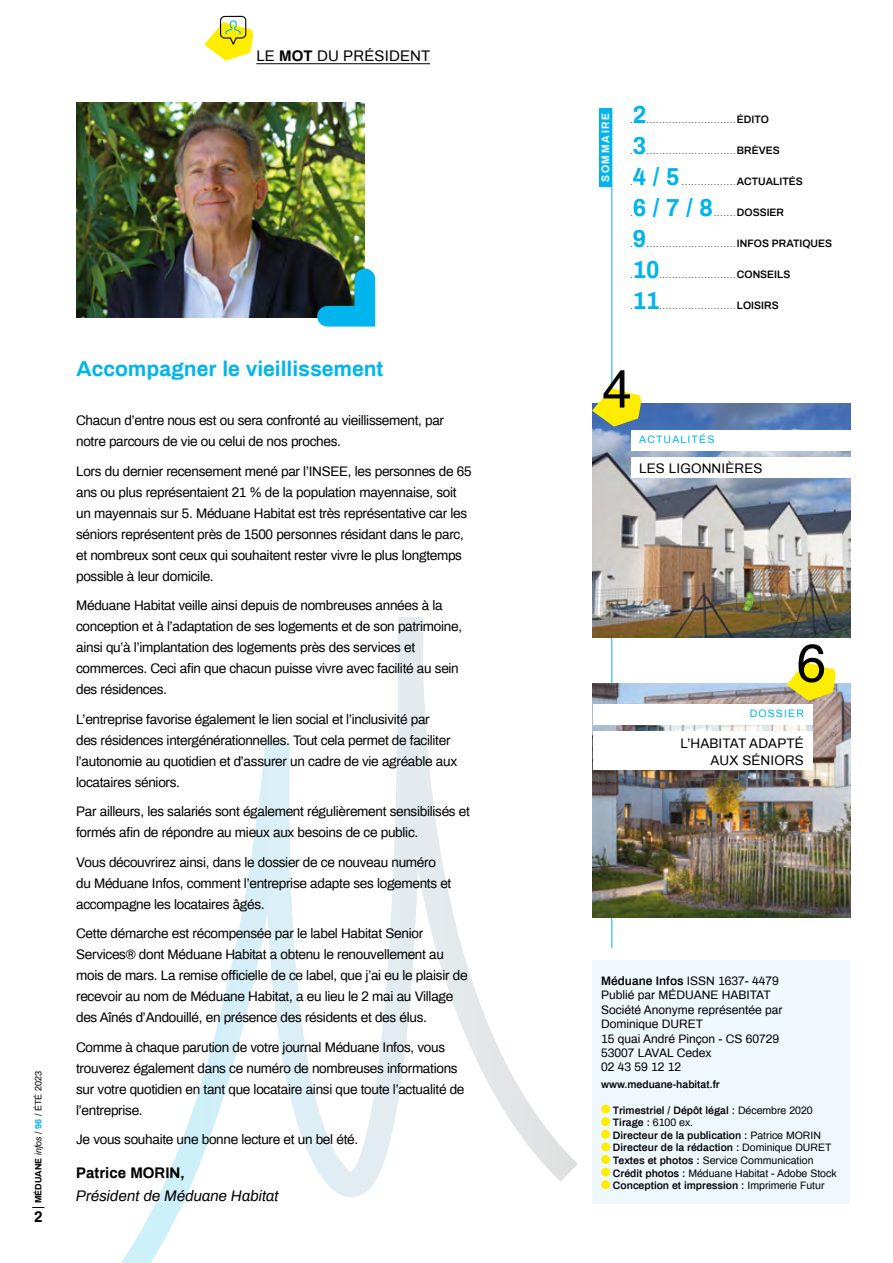
<style>
.page{position:relative;width:893px;height:1263px;background:#fff}
.page>*{position:absolute;margin:0;border:0;box-sizing:border-box;transform-origin:0 0}
.t1{font:53.25px "Helvetica";color:#000}
.t2{font:700 24px "Archivo";color:#00b5ed}
.t3{font:700 21px "Archivo";color:#00b5ed}
.t4{font:italic 15px "Archivo";color:#000}
.t5{font:15px "Archivo";letter-spacing:.01em;color:#000}
.t6{font:700 15px "Archivo";color:#000}
.t7{font:13.5px/21px "Archivo";letter-spacing:-.02em;color:#000}
.t8{font:13.5px/16.2px "Archivo";letter-spacing:.01em;color:#000;text-align:right}
.t9{font:12px/14.4px "Archivo";color:#000}
.t10{font:600 10.5px/12.6px "Archivo";color:#000}
.t11{font:10.5px "Archivo";letter-spacing:.11em;color:#00b5ed}
.t12{font:700 10.5px "Archivo";letter-spacing:.16em;color:#fff}
.t13{font:9px "Archivo";color:#000}
.t14{font:7.5px "Archivo";color:#000}
.s1{font-weight:700}
.s2{font-style:italic}
.s3{font-weight:700;color:#00b5ed}
.s4{font-weight:600;font-size:10.5px}
.s5{font-weight:600}
.s6{font-weight:400}
</style>
<div class="page">
<hr style="left:611px;top:108px;width:1px;height:840px;background:#00b5ed">
<svg style="left:121px;top:617px;width:457px;height:646px"></svg>
<div style="left:593px;top:960px;width:257px;height:243px;background:#eff8fe"></div>
<div style="left:601px;top:1104px;width:9px;height:9px;background:#ffed00;border-radius:50%"></div>
<div style="left:601px;top:1117px;width:9px;height:9px;background:#ffed00;border-radius:50%"></div>
<div style="left:601px;top:1130px;width:9px;height:9px;background:#ffed00;border-radius:50%"></div>
<div style="left:601px;top:1142px;width:9px;height:9px;background:#ffed00;border-radius:50%"></div>
<div style="left:601px;top:1155px;width:9px;height:9px;background:#ffed00;border-radius:50%"></div>
<div style="left:601px;top:1167px;width:9px;height:9px;background:#ffed00;border-radius:50%"></div>
<div style="left:601px;top:1180px;width:9px;height:9px;background:#ffed00;border-radius:50%"></div>
<img style="left:593px;top:403px;width:257px;height:234px">
<img style="left:593px;top:684px;width:257px;height:234px">
<img style="left:76px;top:102px;width:288px;height:215px">
<hr style="left:256px;top:63px;width:174px;height:1px;background:#000">
<svg style="left:204px;top:15px;width:49px;height:46px"></svg>
<svg style="left:592px;top:388px;width:53px;height:39px"></svg>
<svg style="left:786px;top:662px;width:53px;height:39px"></svg>
<div style="left:631px;top:430px;width:219px;height:20px;background:#fff"></div>
<div style="left:593px;top:704px;width:219px;height:20px;background:#fff"></div>
<div style="left:631px;top:457px;width:219px;height:20px;background:#fff"></div>
<div style="left:593px;top:731px;width:219px;height:39px;background:#fff"></div>
<svg style="left:307px;top:258px;width:69px;height:69px;background:#256f7d"></svg>
<div style="left:600px;top:108px;width:12px;height:79px;background:#00b5ed"></div>
<svg style="left:32px;top:1207px;width:12px;height:1px"></svg>
<p class="t5" style="left:256px;top:45px;width:175px">LE <span class="s1">MOT</span> DU PRÉSIDENT</p>
<p class="t13" style="left:32px;top:1203px;width:134px;rotate:-90deg"><span class="s1">MÉDUANE</span> <span class="s2">infos</span> / <span class="s3">96</span> / ÉTÉ 2023</p>
<p class="t6" style="left:34px;top:1206px;width:10px">2</p>
<h3 class="t3" style="left:77px;top:353px;width:308px">Accompagner le vieillissement</h3>
<p class="t7" style="left:76px;top:409px;width:369px">Chacun d’entre nous est ou sera confronté au vieillissement, par notre parcours de vie ou celui de nos proches.</p>
<p class="t7" style="left:76px;top:460px;width:397px">Lors du dernier recensement mené par l’INSEE, les personnes de 65 ans ou plus représentaient 21 % de la population mayennaise, soit un mayennais sur 5. Méduane Habitat est très représentative car les séniors représentent près de 1500 personnes résidant dans le parc, et nombreux sont ceux qui souhaitent rester vivre le plus longtemps possible à leur domicile.</p>
<p class="t7" style="left:76px;top:594px;width:387px">Méduane Habitat veille ainsi depuis de nombreuses années à la conception et à l’adaptation de ses logements et de son patrimoine, ainsi qu’à l’implantation des logements près des services et commerces. Ceci afin que chacun puisse vivre avec facilité au sein des résidences.</p>
<p class="t7" style="left:76px;top:708px;width:382px">L’entreprise favorise également le lien social et l’inclusivité par<br>des résidences intergénérationnelles. Tout cela permet de faciliter l’autonomie au quotidien et d’assurer un cadre de vie agréable aux locataires séniors.</p>
<p class="t7" style="left:76px;top:800px;width:395px">Par ailleurs, les salariés sont également régulièrement sensibilisés et formés afin de répondre au mieux aux besoins de ce public.</p>
<p class="t7" style="left:76px;top:851px;width:377px">Vous découvrirez ainsi, dans le dossier de ce nouveau numéro du Méduane Infos, comment l’entreprise adapte ses logements et accompagne les locataires âgés.</p>
<p class="t7" style="left:76px;top:922px;width:393px">Cette démarche est récompensée par le label Habitat Senior Services® dont Méduane Habitat a obtenu le renouvellement au mois de mars. La remise officielle de ce label, que j’ai eu le plaisir de recevoir au nom de Méduane Habitat, a eu lieu le 2 mai au Village des Aînés d’Andouillé, en présence des résidents et des élus.</p>
<p class="t7" style="left:76px;top:1036px;width:390px">Comme à chaque parution de votre journal Méduane Infos, vous trouverez également dans ce numéro de nombreuses informations sur votre quotidien en tant que locataire ainsi que toute l’actualité de l’entreprise.</p>
<p class="t7" style="left:76px;top:1128px;width:283px">Je vous souhaite une bonne lecture et un bel été.</p>
<p class="t6" style="left:76px;top:1162px;width:110px">Patrice MORIN,</p>
<p class="t4" style="left:76px;top:1185px;width:204px">Président de Méduane Habitat</p>
<p class="t12" style="left:598px;top:182px;width:71px;rotate:-90deg">SOMMAIRE</p>
<h2 class="t2" style="left:633px;top:97px;width:15px">2</h2>
<p class="t14" style="left:647px;top:115px;width:124px">............................<span class="s4">ÉDITO</span></p>
<p class="t14" style="left:631px;top:115px;width:4px">.</p>
<h2 class="t2" style="left:633px;top:128px;width:15px">3</h2>
<p class="t14" style="left:647px;top:146px;width:135px">............................<span class="s4">BRÈVES</span></p>
<p class="t14" style="left:631px;top:146px;width:4px">.</p>
<h2 class="t2" style="left:633px;top:159px;width:48px">4 / 5</h2>
<p class="t14" style="left:682px;top:177px;width:122px">.................<span class="s4">ACTUALITÉS</span></p>
<p class="t14" style="left:631px;top:177px;width:4px">.</p>
<h2 class="t2" style="left:633px;top:190px;width:82px">6 / 7 / 8</h2>
<p class="t14" style="left:714px;top:208px;width:72px">.......<span class="s4">DOSSIER</span></p>
<p class="t14" style="left:631px;top:208px;width:4px">.</p>
<h2 class="t2" style="left:633px;top:221px;width:15px">9</h2>
<p class="t14" style="left:647px;top:239px;width:187px">............................<span class="s4">INFOS PRATIQUES</span></p>
<p class="t14" style="left:631px;top:239px;width:4px">.</p>
<h2 class="t2" style="left:633px;top:252px;width:28px">10</h2>
<p class="t14" style="left:659px;top:270px;width:132px">........................<span class="s4">CONSEILS</span></p>
<p class="t14" style="left:631px;top:270px;width:4px">.</p>
<h2 class="t2" style="left:633px;top:283px;width:28px">11</h2>
<p class="t14" style="left:659px;top:301px;width:121px">........................<span class="s4">LOISIRS</span></p>
<p class="t14" style="left:631px;top:301px;width:4px">.</p>
<h1 class="t1" style="left:602px;top:348px;width:31px">4</h1>
<p class="t11" style="left:639px;top:432px;width:77px">ACTUALITÉS</p>
<p class="t8" style="left:639px;top:460px;width:125px">LES LIGONNIÈRES</p>
<h1 class="t1" style="left:797px;top:622px;width:31px">6</h1>
<p class="t11" style="left:750px;top:706px;width:56px">DOSSIER</p>
<p class="t8" style="left:681px;top:735px;width:125px">L’HABITAT ADAPTÉ<br>AUX SÉNIORS</p>
<p class="t9" style="left:601px;top:973px;width:183px"><span class="s5">Méduane Infos</span> ISSN 1637- 4479<br>Publié par MÉDUANE HABITAT<br>Société Anonyme représentée par<br>Dominique DURET<br>15 quai André Pinçon - CS 60729<br>53007 LAVAL Cedex<br>02 43 59 12 12</p>
<p class="t10" style="left:601px;top:1078px;width:120px">www.meduane-habitat.fr</p>
<p class="t10" style="left:613px;top:1103px;width:225px">Trimestriel / Dépôt légal : <span class="s6">Décembre 2020<br></span>Tirage : <span class="s6">6100 ex.<br></span>Directeur de la publication : <span class="s6">Patrice MORIN </span>Directeur de la rédaction : <span class="s6">Dominique DURET </span>Textes et photos : <span class="s6">Service Communication </span>Crédit photos : <span class="s6">Méduane Habitat - Adobe Stock </span>Conception et impression : <span class="s6">Imprimerie Futur</span></p>
</div>
